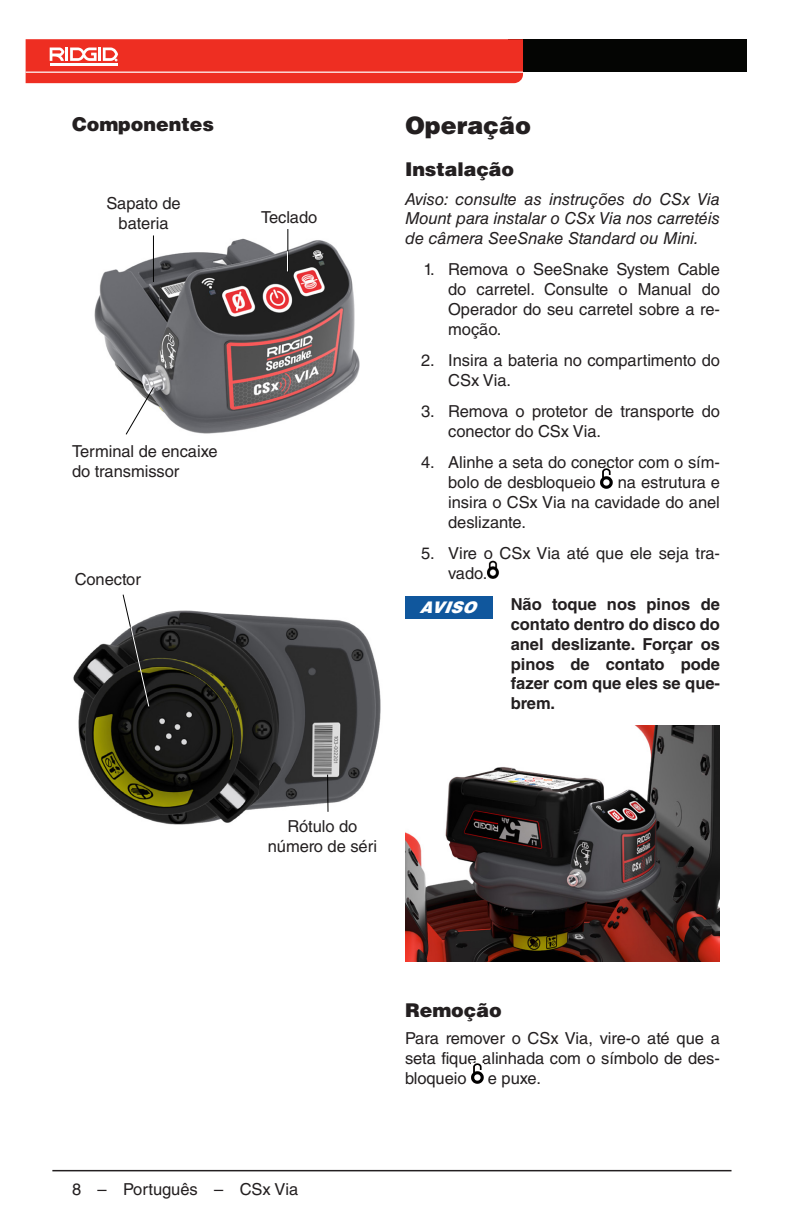
<style>
.page{position:relative;width:792px;height:1224px;background:#fff}
.page>*{position:absolute;margin:0;border:0;box-sizing:border-box;transform-origin:0 0}
.Head_1___h1_-_half{font:900 24px "Helvetica LT Std";letter-spacing:-.005em;color:#231f20}
.Head_2____h2_-_half{font:900 19px "Helvetica LT Std";letter-spacing:-.005em;color:#231f20}
.Head_2___h2{font:900 19px "Helvetica LT Std";letter-spacing:-.005em;color:#231f20}
.Basic_Normal___bn{font:16.4px/19.8px "Helvetica LT Std";letter-spacing:-.005em;color:#231f20}
.Basic_Bold___bb{font:700 16.4px/19.8px "Helvetica LT Std";letter-spacing:-.005em;color:#231f20;text-align:justify}
.Basic_Italic___bi{font:italic 16.4px/19.8px "Helvetica LT Std";letter-spacing:-.005em;color:#231f20;text-align:justify}
.Basic_Normal_left{font:16.4px/19.8px "Helvetica LT Std";letter-spacing:-.005em;color:#231f20;text-align:center}
.Call-Out_-_half{font:16.4px "Helvetica LT Std";letter-spacing:-.005em;color:#231f20}
.Notice{font:italic 900 16px "Helvetica LT Std";color:#fff}
</style>
<div class="page">
<hr style="left:52px;top:1170px;width:680px;height:1px;background:#231f20">
<div style="left:508px;top:39px;width:238px;height:33px;background:#040503"></div>
<svg style="left:26px;top:39px;width:497px;height:44px;background:#ef3b30"></svg>
<img style="left:94px;top:229px;width:266px;height:205px">
<svg style="left:125px;top:386px;width:30px;height:49px"></svg>
<hr style="left:153px;top:235px;width:1px;height:47px;background:#000">
<hr style="left:287px;top:229px;width:1px;height:43px;background:#000">
<img style="left:73px;top:610px;width:308px;height:215px">
<hr style="left:327px;top:775px;width:2px;height:37px;background:#000">
<img style="left:601px;top:468px;width:12px;height:20px">
<img style="left:487px;top:560px;width:12px;height:18px">
<div style="left:405px;top:596px;width:88px;height:22px;background:#10579d"></div>
<img style="left:405px;top:725px;width:315px;height:236px">
<img style="left:471px;top:1064px;width:12px;height:20px">
<svg style="left:122px;top:594px;width:28px;height:116px"></svg>
<svg style="left:287px;top:251px;width:1px;height:20px"></svg>
<p class="Head_2____h2_-_half" style="left:72px;top:111px;width:143px">Componentes</p>
<p class="Basic_Normal_left" style="left:107px;top:193px;width:76px">Sapato de bateria</p>
<p class="Basic_Normal_left" style="left:72px;top:441px;width:147px;text-align:left">Terminal de encaixe do transmissor</p>
<p class="Basic_Normal_left" style="left:75px;top:569px;width:68px">Conector</p>
<p class="Call-Out_-_half" style="left:261px;top:208px;width:58px">Teclado</p>
<p class="Head_1___h1_-_half" style="left:405px;top:110px;width:128px">Operação</p>
<p class="Head_2___h2" style="left:405px;top:157px;width:111px">Instalação</p>
<p class="Basic_Italic___bi" style="left:405px;top:189px;width:317px">Aviso: consulte as instruções do CSx Via Mount para instalar o CSx Via nos carretéis de câmera SeeSnake Standard ou Mini.</p>
<p class="Basic_Normal___bn" style="left:448px;top:260px;width:273px;text-align:justify;text-indent:-25px">1. Remova o SeeSnake System Cable do carretel. Consulte o Manual do Operador do seu carretel sobre a re&shy;moção.</p>
<p class="Basic_Normal___bn" style="left:448px;top:351px;width:273px;text-indent:-27px">2. Insira a bateria no compartimento do<br>CSx Via.</p>
<p class="Basic_Normal___bn" style="left:448px;top:402px;width:273px;text-indent:-27px">3. Remova o protetor de transporte do conector do CSx Via.</p>
<p class="Basic_Normal___bn" style="left:448px;top:453px;width:273px;text-indent:-27px">4. Alinhe a seta do conector com o sím&shy;bolo de desbloqueio</p>
<p class="Basic_Normal___bn" style="left:448px;top:473px;width:273px;text-align:justify;text-indent:170px">na estrutura e insira o CSx Via na cavidade do anel deslizante.</p>
<p class="Basic_Normal___bn" style="left:448px;top:543px;width:273px;text-indent:-27px">5. Vire o CSx Via até que ele seja tra&shy;vado.</p>
<p class="Notice" style="left:419px;top:597px;width:58px">AVISO</p>
<p class="Basic_Bold___bb" style="left:511px;top:594px;width:211px">Não toque nos pinos de contato dentro do disco do anel deslizante. Forçar os pinos de contato pode fazer com que eles se que&shy;brem.</p>
<p class="Basic_Normal_left" style="left:268px;top:816px;width:111px">Rótulo do número de séri</p>
<p class="Basic_Normal___bn" style="left:72px;top:1180px;width:228px">8 – Português – CSx Via</p>
<p class="Head_2____h2_-_half" style="left:405px;top:998px;width:98px">Remoção</p>
<p class="Basic_Normal___bn" style="left:405px;top:1028px;width:317px;text-align:justify">Para remover o CSx Via, vire-o até que a seta fique alinhada com o símbolo de des&shy;bloqueio</p>
<p class="Basic_Normal___bn" style="left:488px;top:1068px;width:55px">e puxe.</p>
</div>
